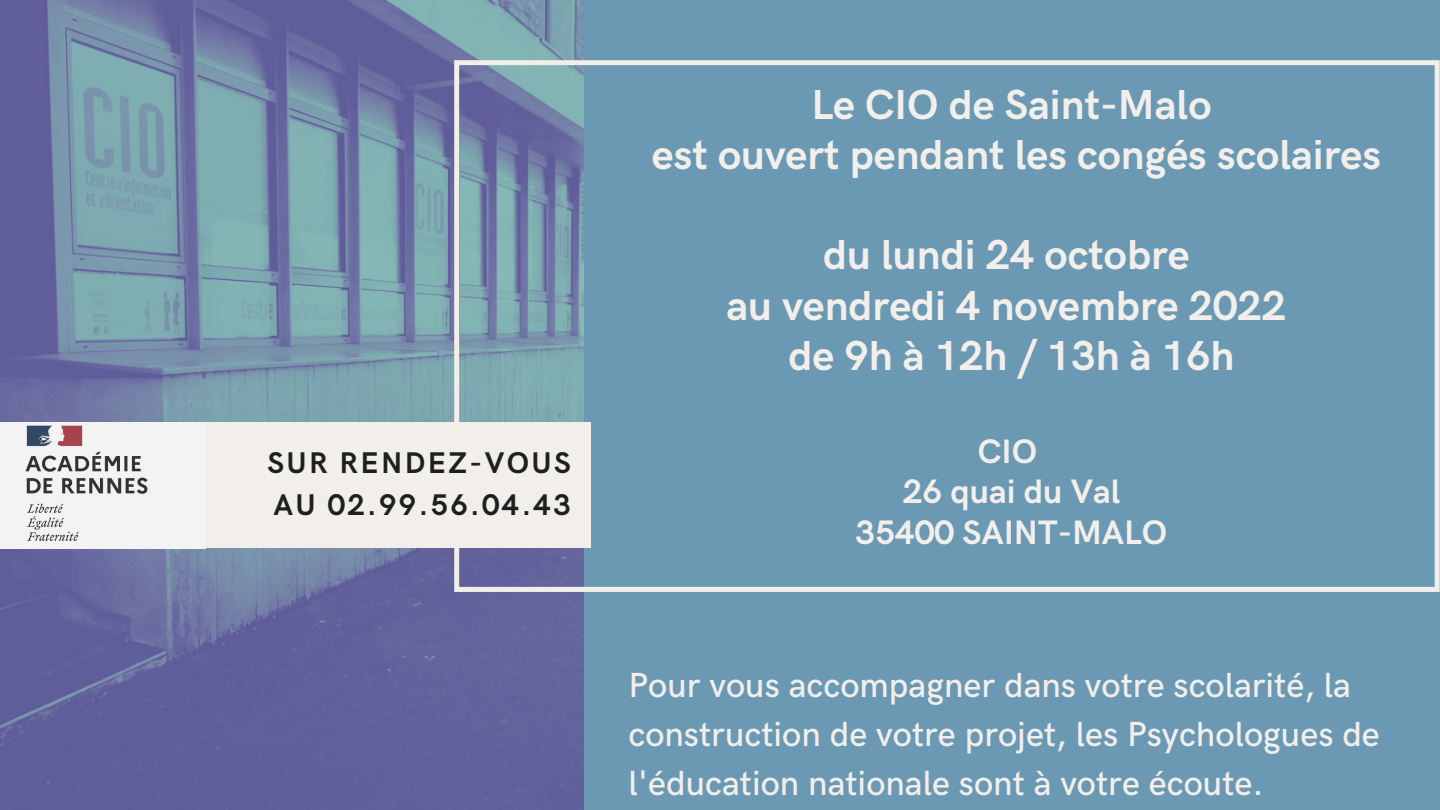
<style>
.page{position:relative;width:1440px;height:810px;background:#6b99b4}
.page>*{position:absolute;margin:0;border:0;box-sizing:border-box;transform-origin:0 0}
.t1{font:700 42px/50.2px "HK Grotesk";color:#f2efeb;text-align:center}
.t2{font:500 35px/48.8px "HK Grotesk";color:#f2efeb}
.t3{font:700 34px/40.5px "HK Grotesk";color:#f2efeb;text-align:center}
.t4{font:700 30px/42px "HK Grotesk";letter-spacing:.08em;color:#1c2120}
</style>
<div class="page">
<img style="left:0;top:0;width:583px;height:810px">
<svg style="left:454px;top:60px;width:986px;height:532px"></svg>
<div style="left:0;top:422px;width:591px;height:126px;background:#f2efeb"></div>
<img style="left:25px;top:425px;width:123px;height:116px">
<p class="t4" style="left:267px;top:443px;width:305px">SUR RENDEZ-VOUS<br>AU 02.99.56.04.43</p>
<p class="t1" style="left:652px;top:81px;width:731px">Le CIO de Saint-Malo<br>est ouvert pendant les congés scolaires</p>
<p class="t1" style="left:727px;top:232px;width:561px">du lundi 24 octobre<br>au vendredi 4 novembre 2022 de 9h à 12h / 13h à 16h</p>
<p class="t3" style="left:856px;top:432px;width:313px">CIO<br>26 quai du Val<br>35400 SAINT-MALO</p>
<p class="t2" style="left:628px;top:663px;width:753px">Pour vous accompagner dans votre scolarité, la construction de votre projet, les Psychologues de l'éducation nationale sont à votre écoute.</p>
</div>
